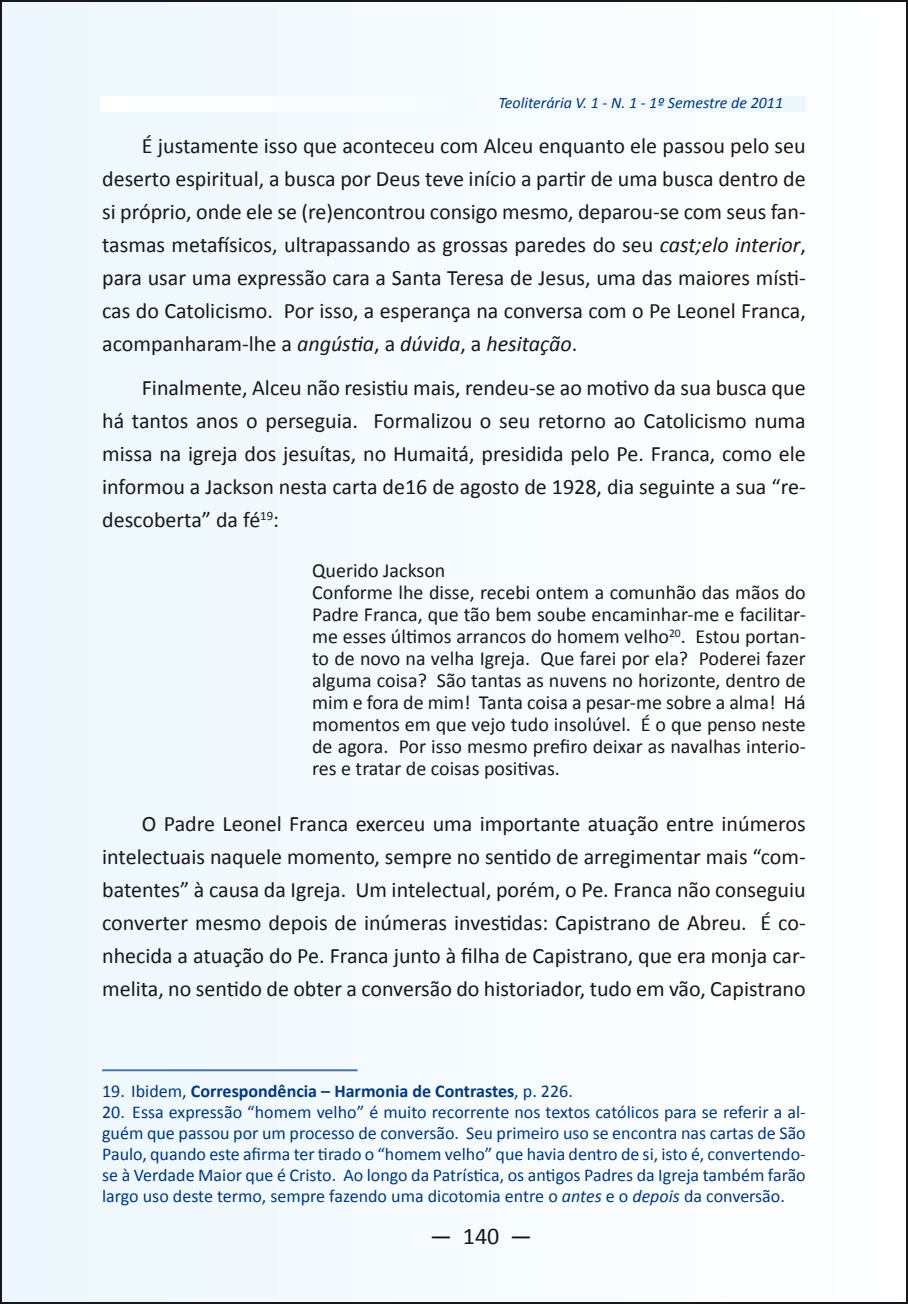
<style>
.page{position:relative;width:908px;height:1304px;background:#fff}
.page>*{position:absolute;margin:0;border:0;box-sizing:border-box;transform-origin:0 0}
.t1{font:24px "Calibri";color:#1a171c}
.t2{font:22px/33px "Calibri";color:#1a171c;text-align:justify}
.t3{font:20px/22px "Calibri";color:#1a171c}
.t4{font:18px/21px "Calibri";color:#003882;text-align:justify}
.t5{font:700 18px "Calibri";color:#003882}
.t6{font:italic 16px "Calibri";color:#003882}
.s1{font-style:italic}
.s2{font-weight:400}
</style>
<div class="page">
<div style="left:1px;top:1px;width:905px;height:1302px;background:#f5fbfe"></div>
<hr style="left:102px;top:1069px;width:255px;height:2px;background:#4d74a8">
<p class="t6" style="left:498px;top:93px;width:286px">Teoliterária V. 1 - N. 1 - 1º Semestre de 2011</p>
<p class="t2" style="left:102px;top:128px;width:705px;text-indent:40px">É justamente isso que aconteceu com Alceu enquanto ele passou pelo seu deserto espiritual, a busca por Deus teve início a partir de uma busca dentro de si próprio, onde ele se (re)encontrou consigo mesmo, deparou-se com seus fan&shy;tasmas metafísicos, ultrapassando as grossas paredes do seu <span class="s1">cast;elo interior</span>, para usar uma expressão cara a Santa Teresa de Jesus, uma das maiores místi&shy;cas do Catolicismo. Por isso, a esperança na conversa com o Pe Leonel Franca, acompanharam-lhe a <span class="s1">angústia</span>, a <span class="s1">dúvida</span>, a <span class="s1">hesitação</span>.</p>
<p class="t2" style="left:102px;top:370px;width:705px;text-indent:40px">Finalmente, Alceu não resistiu mais, rendeu-se ao motivo da sua busca que há tantos anos o perseguia. Formalizou o seu retorno ao Catolicismo numa missa na igreja dos jesuítas, no Humaitá, presidida pelo Pe. Franca, como ele informou a Jackson nesta carta de16 de agosto de 1928, dia seguinte a sua “re&shy;descoberta” da fé<sup>19</sup>:</p>
<p class="t3" style="left:312px;top:559px;width:495px">Querido Jackson<br>Conforme lhe disse, recebi ontem a comunhão das mãos do Padre Franca, que tão bem soube encaminhar-me e facilitar&shy;me esses últimos arrancos do homem velho<sup>20</sup>. Estou portan&shy;to de novo na velha Igreja. Que farei por ela? Poderei fazer alguma coisa? São tantas as nuvens no horizonte, dentro de mim e fora de mim! Tanta coisa a pesar-me sobre a alma! Há momentos em que vejo tudo insolúvel. É o que penso neste de agora. Por isso mesmo prefiro deixar as navalhas interio&shy;res e tratar de coisas positivas.</p>
<p class="t2" style="left:102px;top:806px;width:704px;text-indent:40px">O Padre Leonel Franca exerceu uma importante atuação entre inúmeros intelectuais naquele momento, sempre no sentido de arregimentar mais “com&shy;batentes” à causa da Igreja. Um intelectual, porém, o Pe. Franca não conseguiu converter mesmo depois de inúmeras investidas: Capistrano de Abreu. É co&shy;nhecida a atuação do Pe. Franca junto à filha de Capistrano, que era monja car&shy;melita, no sentido de obter a conversão do historiador, tudo em vão, Capistrano</p>
<p class="t5" style="left:102px;top:1080px;width:472px"><span class="s2">19. Ibidem,</span> Correspondência – Harmonia de Contrastes<span class="s2">, p. 226.</span></p>
<p class="t4" style="left:102px;top:1101px;width:704px">20. Essa expressão “homem velho” é muito recorrente nos textos católicos para se referir a al&shy;guém que passou por um processo de conversão. Seu primeiro uso se encontra nas cartas de São Paulo, quando este afirma ter tirado o “homem velho” que havia dentro de si, isto é, convertendo&shy;se à Verdade Maior que é Cristo. Ao longo da Patrística, os antigos Padres da Igreja também farão largo uso deste termo, sempre fazendo uma dicotomia entre o <span class="s1">antes</span> e o <span class="s1">depois</span> da conversão.</p>
<p class="t1" style="left:430px;top:1221px;width:103px">— 140 —</p>
</div>
